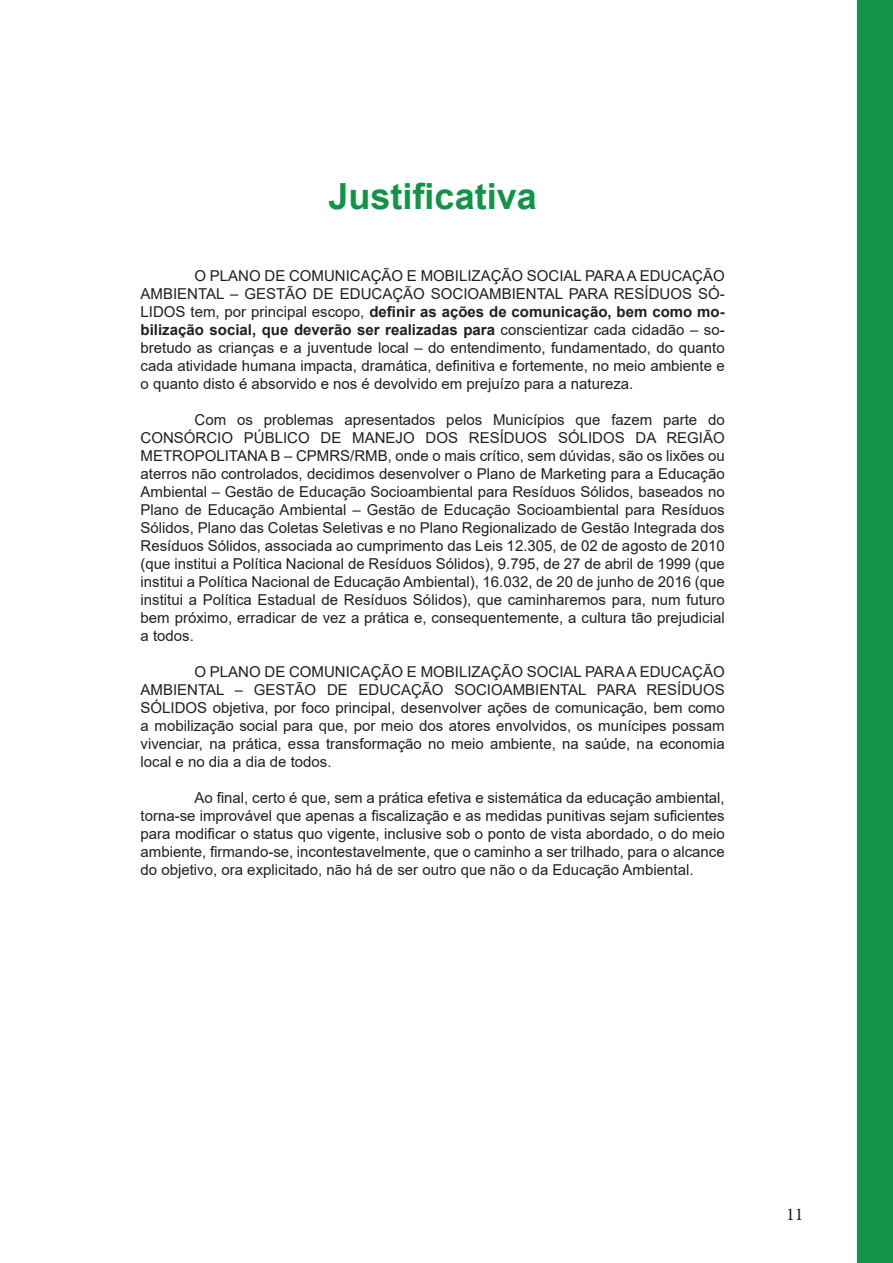
<style>
.page{position:relative;width:893px;height:1263px;background:#fff}
.page>*{position:absolute;margin:0;border:0;box-sizing:border-box;transform-origin:0 0}
.t1{font:700 36px "Arial";color:#119446}
.t2{font:18px "Minion Pro";color:#231f20}
.t3{font:15px/18px "Arial";color:#231f20;text-align:justify}
.s1{font-weight:700}
</style>
<div class="page">
<div style="left:858px;top:0;width:35px;height:1263px;background:#119446"></div>
<p class="t1" style="left:329px;top:171px;width:210px">Justificativa</p>
<p class="t3" style="left:141px;top:267px;width:586px;text-indent:54px">O PLANO DE COMUNICAÇÃO E MOBILIZAÇÃO SOCIAL PARA A EDUCAÇÃO AMBIENTAL – GESTÃO DE EDUCAÇÃO SOCIOAMBIENTAL PARA RESÍDUOS SÓ-LIDOS tem, por principal escopo, <span class="s1">definir as ações de comunicação, bem como mo&shy;bilização social, que deverão ser realizadas para</span> conscientizar cada cidadão – so&shy;bretudo as crianças e a juventude local – do entendimento, fundamentado, do quanto cada atividade humana impacta, dramática, definitiva e fortemente, no meio ambiente e o quanto disto é absorvido e nos é devolvido em prejuízo para a natureza.</p>
<p class="t3" style="left:141px;top:411px;width:586px;text-indent:54px">Com os problemas apresentados pelos Municípios que fazem parte do CONSÓRCIO PÚBLICO DE MANEJO DOS RESÍDUOS SÓLIDOS DA REGIÃO METROPOLITANA B – CPMRS/RMB, onde o mais crítico, sem dúvidas, são os lixões ou aterros não controlados, decidimos desenvolver o Plano de Marketing para a Educação Ambiental – Gestão de Educação Socioambiental para Resíduos Sólidos, baseados no Plano de Educação Ambiental – Gestão de Educação Socioambiental para Resíduos Sólidos, Plano das Coletas Seletivas e no Plano Regionalizado de Gestão Integrada dos Resíduos Sólidos, associada ao cumprimento das Leis 12.305, de 02 de agosto de 2010 (que institui a Política Nacional de Resíduos Sólidos), 9.795, de 27 de abril de 1999 (que institui a Política Nacional de Educação Ambiental), 16.032, de 20 de junho de 2016 (que institui a Política Estadual de Resíduos Sólidos), que caminharemos para, num futuro bem próximo, erradicar de vez a prática e, consequentemente, a cultura tão prejudicial a todos.</p>
<p class="t3" style="left:141px;top:663px;width:586px;text-indent:54px">O PLANO DE COMUNICAÇÃO E MOBILIZAÇÃO SOCIAL PARA A EDUCAÇÃO AMBIENTAL – GESTÃO DE EDUCAÇÃO SOCIOAMBIENTAL PARA RESÍDUOS SÓLIDOS objetiva, por foco principal, desenvolver ações de comunicação, bem como a mobilização social para que, por meio dos atores envolvidos, os munícipes possam vivenciar, na prática, essa transformação no meio ambiente, na saúde, na economia local e no dia a dia de todos.</p>
<p class="t3" style="left:141px;top:789px;width:586px;text-indent:54px">Ao final, certo é que, sem a prática efetiva e sistemática da educação ambiental, torna-se improvável que apenas a fiscalização e as medidas punitivas sejam suficientes para modificar o status quo vigente, inclusive sob o ponto de vista abordado, o do meio ambiente, firmando-se, incontestavelmente, que o caminho a ser trilhado, para o alcance do objetivo, ora explicitado, não há de ser outro que não o da Educação Ambiental.</p>
<p class="t2" style="left:786px;top:1202px;width:19px">11</p>
</div>
